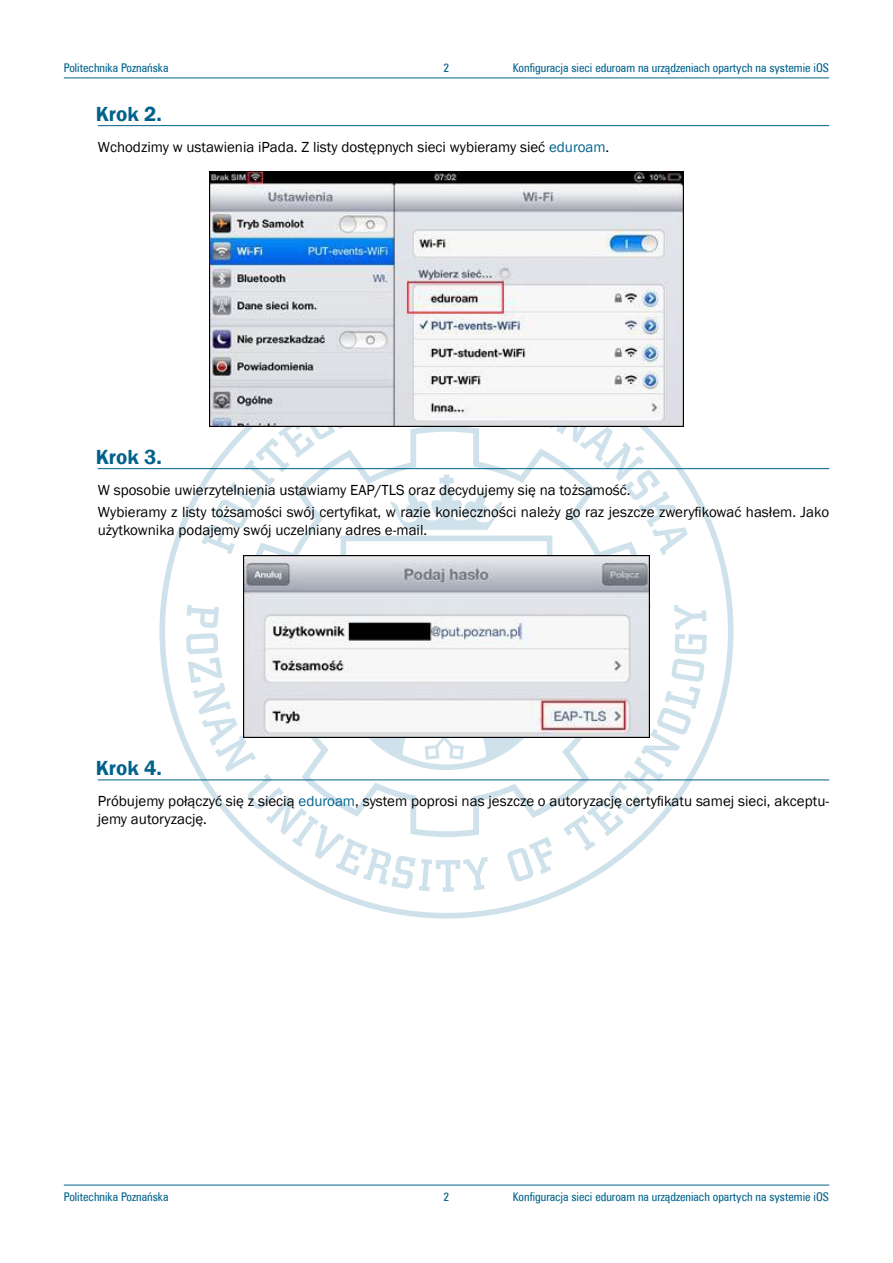
<style>
.page{position:relative;width:893px;height:1263px;background:#fff}
.page>*{position:absolute;margin:0;border:0;box-sizing:border-box;transform-origin:0 0}
.t1{font:600 21px "Franklin Gothic";color:#00628b}
.t2{font:15px/22.2px "Franklin Gothic";color:#000}
.t3{font:12px "Zurich Cn EU";color:#00628b}
.s1{color:#00628b}
</style>
<div class="page">
<hr style="left:64px;top:78px;width:765px;height:1px;background:#00628b">
<hr style="left:64px;top:1185px;width:765px;height:1px;background:#00628b">
<svg style="left:159px;top:426px;width:574px;height:492px"></svg>
<hr style="left:98px;top:125px;width:731px;height:1px;background:#00628b">
<hr style="left:98px;top:468px;width:731px;height:1px;background:#00628b">
<hr style="left:98px;top:779px;width:731px;height:1px;background:#00628b">
<img style="left:209px;top:172px;width:475px;height:254px">
<img style="left:243px;top:555px;width:407px;height:182px">
<p class="t3" style="left:64px;top:61px;width:106px">Politechnika Poznańska</p>
<p class="t3" style="left:444px;top:61px;width:7px">2</p>
<p class="t3" style="left:513px;top:61px;width:318px">Konfiguracja sieci eduroam na urządzeniach opartych na systemie iOS</p>
<h1 class="t1" style="left:96px;top:101px;width:68px">Krok 2.</h1>
<p class="t2" style="left:98px;top:136px;width:513px">Wchodzimy w ustawienia iPada. Z listy dostępnych sieci wybieramy sieć <span class="s1">eduroam</span>.</p>
<h1 class="t1" style="left:96px;top:444px;width:68px">Krok 3.</h1>
<p class="t2" style="left:98px;top:479px;width:733px">W sposobie uwierzytelnienia ustawiamy EAP/TLS oraz decydujemy się na tożsamość.<br>Wybieramy z listy tożsamości swój certyfikat, w razie konieczności należy go raz jeszcze zweryfikować hasłem. Jako</p>
<p class="t2" style="left:98px;top:519px;width:331px">użytkownika podajemy swój uczelniany adres e-mail.</p>
<h1 class="t1" style="left:96px;top:755px;width:68px">Krok 4.</h1>
<p class="t2" style="left:98px;top:792px;width:733px;line-height:18px">Próbujemy połączyć się z siecią <span class="s1">eduroam</span>, system poprosi nas jeszcze o autoryzację certyfikatu samej sieci, akceptu&shy;jemy autoryzację.</p>
<p class="t3" style="left:64px;top:1189px;width:106px">Politechnika Poznańska</p>
<p class="t3" style="left:444px;top:1189px;width:7px">2</p>
<p class="t3" style="left:513px;top:1189px;width:318px">Konfiguracja sieci eduroam na urządzeniach opartych na systemie iOS</p>
</div>
